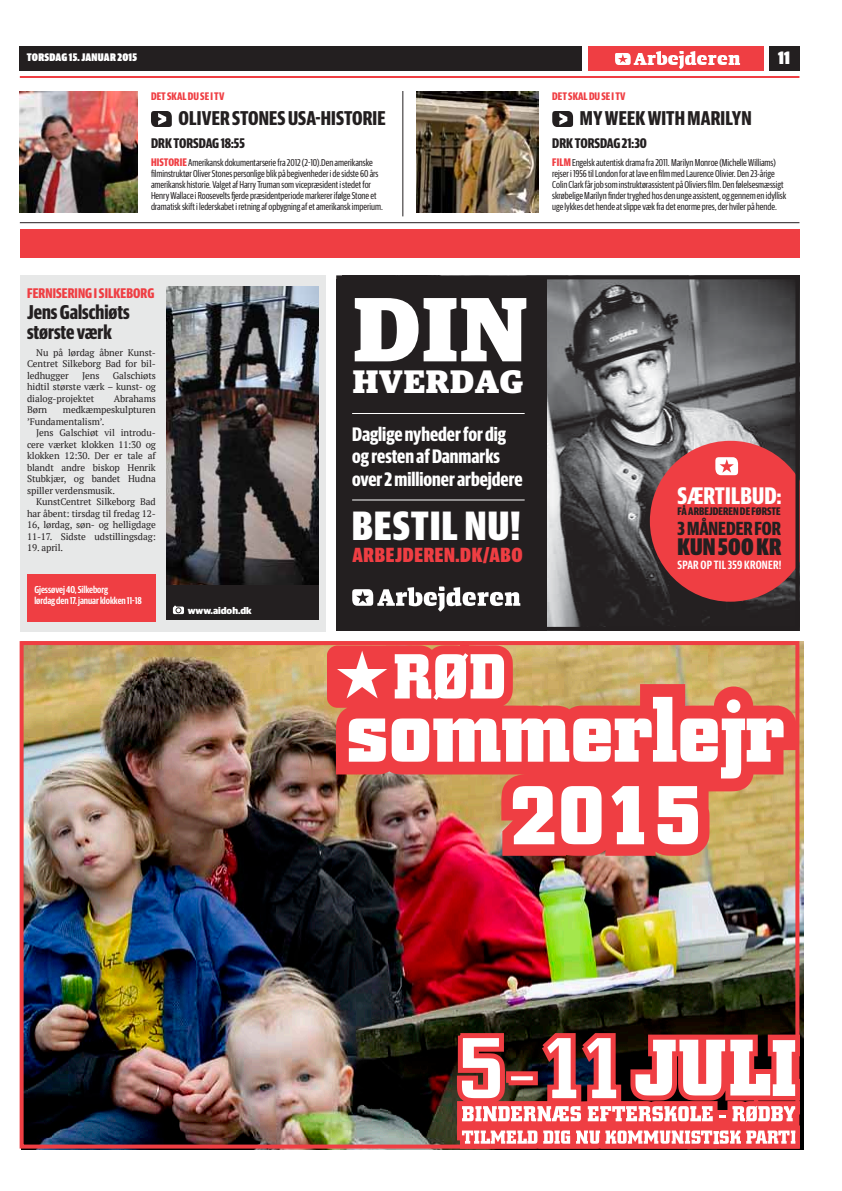
<style>
.page{position:relative;width:842px;height:1191px;background:#fff}
.page>*{position:absolute;margin:0;border:0;box-sizing:border-box;transform-origin:0 0}
.t1{font:900 91.3px "Guardian Egyp";color:#fff}
.t2{font:900 41px "Guardian Sans X Cond";letter-spacing:.035em;color:#fff}
.t3{font:900 32.6px "Guardian Egyp";letter-spacing:.02em;color:#fff}
.t4{font:700 24px "Guardian Sans X Cond";letter-spacing:.01em;color:#fff}
.t5{font:900 24px "Guardian Sans X Cond";letter-spacing:.01em;color:#231f20}
.t6{font:900 20.5px "Guardian Sans X Cond";letter-spacing:.035em;color:#ef3e43}
.t7{font:700 20px/20px "Guardian Sans X Cond";letter-spacing:.01em;color:#231f20}
.t8{font:700 19.6px/22.4px "Guardian Sans X Cond";color:#fff}
.t9{font:700 19px "Guardian Sans X Cond";color:#231f20}
.t10{font:900 18px "Guardian Sans X Cond";color:#fff}
.t11{font:700 14px "Guardian Sans X Cond";color:#231f20}
.t12{font:700 14px "Guardian Sans X Cond";letter-spacing:.01em;color:#ef3e43}
.t13{font:600 12px "Guardian Sans X Cond";letter-spacing:.02em;color:#fff}
.t14{font:700 11px "Guardian Sans X Cond";color:#ef3e43}
.t15{font:700 11px "Guardian Sans X Cond";letter-spacing:.01em;color:#231f20}
.t16{font:900 11px "Guardian Sans X Cond";letter-spacing:.025em;color:#fff}
.t17{font:10px/11px "Guardian Sans X Cond";letter-spacing:-.005em;color:#231f20}
.t18{font:600 10px/11px "Guardian Sans X Cond";letter-spacing:-.005em;color:#fff}
.t19{font:9.5px/11.5px "PT Serif";letter-spacing:-.01em;color:#231f20;text-align:justify}
.t20{font:900 9.5px "Guardian Sans";color:#fff}
.s1{font-weight:700;font-size:11px;color:#ef3e43}
</style>
<div class="page">
<div style="left:20px;top:275px;width:305px;height:357px;background:#e7e8e8"></div>
<div style="left:27px;top:574px;width:129px;height:48px;background:#ef3e43"></div>
<div style="left:20px;top:229px;width:779px;height:29px;background:#ef3e43"></div>
<svg style="left:151px;top:111px;width:21px;height:16px"></svg>
<svg style="left:552px;top:111px;width:21px;height:16px"></svg>
<hr style="left:20px;top:222px;width:779px;height:1px;background:#231f20">
<hr style="left:403px;top:91px;width:1px;height:125px;background:#231f20">
<img style="left:20px;top:91px;width:117px;height:121px">
<img style="left:417px;top:91px;width:121px;height:121px">
<img style="left:167px;top:287px;width:152px;height:299px">
<div style="left:167px;top:586px;width:152px;height:34px;background:#231f20"></div>
<svg style="left:173px;top:606px;width:11px;height:8px"></svg>
<img style="left:546px;top:280px;width:248px;height:346px">
<div style="left:336px;top:279px;width:210px;height:352px;background:#231f20"></div>
<svg style="left:352px;top:586px;width:168px;height:26px"></svg>
<hr style="left:352px;top:500px;width:173px;height:1px;background:#fff">
<hr style="left:352px;top:413px;width:173px;height:1px;background:#fff">
<div style="left:336px;top:275px;width:463px;height:356px;border:4px solid #231f20"></div>
<svg style="left:650px;top:441px;width:149px;height:161px;background:#ce4246"></svg>
<img style="left:25px;top:642px;width:779px;height:507px">
<svg style="left:454px;top:1031px;width:340px;height:113px"></svg>
<img style="left:328px;top:646px;width:466px;height:210px">
<svg style="left:337px;top:651px;width:447px;height:127px"></svg>
<svg style="left:513px;top:786px;width:41px;height:58px"></svg>
<svg style="left:561px;top:786px;width:41px;height:58px"></svg>
<svg style="left:612px;top:786px;width:32px;height:58px"></svg>
<svg style="left:658px;top:786px;width:40px;height:58px"></svg>
<div style="left:20px;top:641px;width:779px;height:508px;border:4px solid #ef3e43"></div>
<div style="left:769px;top:46px;width:30px;height:24px;background:#231f20"></div>
<div style="left:588px;top:46px;width:176px;height:24px;background:#ef3e43"></div>
<div style="left:20px;top:46px;width:562px;height:24px;background:#231f20"></div>
<hr style="left:20px;top:76px;width:779px;height:2px;background:#ef3e43">
<svg style="left:615px;top:51px;width:125px;height:18px"></svg>
<p class="t16" style="left:27px;top:49px;width:112px">TORSDAG 15. JANUAR 2015</p>
<h3 class="t10" style="left:778px;top:45px;width:14px">11</h3>
<p class="t14" style="left:151px;top:88px;width:75px">DET SKAL DU SE I TV</p>
<p class="t14" style="left:552px;top:88px;width:75px">DET SKAL DU SE I TV</p>
<h3 class="t7" style="left:178px;top:107px;width:209px">OLIVER STONES USA-HISTORIE</h3>
<h3 class="t7" style="left:580px;top:107px;width:173px">MY WEEK WITH MARILYN</h3>
<h3 class="t11" style="left:151px;top:133px;width:95px">DRK TORSDAG 18:55</h3>
<h3 class="t11" style="left:552px;top:133px;width:96px">DRK TORSDAG 21:30</h3>
<p class="t17" style="left:151px;top:156px;width:233px"><span class="s1">HISTORIE</span> Amerikansk dokumentarserie fra 2012 (2-10).Den amerikanske filminstruktør Oliver Stones personlige blik på begivenheder i de sidste 60 års amerikansk historie. Valget af Harry Truman som vicepræsident i stedet for Henry Wallace i Roosevelts fjerde præsidentperiode markerer ifølge Stone et dramatisk skift i lederskabet i retning af opbygning af et amerikansk imperium.</p>
<p class="t17" style="left:552px;top:156px;width:236px"><span class="s1">FILM</span> Engelsk autentisk drama fra 2011. Marilyn Monroe (Michelle Williams) rejser i 1956 til London for at lave en film med Laurence Olivier. Den 23-årige Colin Clark får job som instruktørassistent på Oliviers film. Den følelsesmæssigt skrøbelige Marilyn finder tryghed hos den unge assistent, og gennem en idyllisk uge lykkes det hende at slippe væk fra det enorme pres, der hviler på hende.</p>
<h3 class="t12" style="left:27px;top:283px;width:129px">FERNISERING I SILKEBORG</h3>
<h3 class="t7" style="left:27px;top:300px;width:104px">JENS GALSCHIØTS<br>STØRSTE VÆRK</h3>
<p class="t19" style="left:27px;top:346px;width:130px;text-indent:9px">Nu på lørdag åbner Kunst-Centret Silkeborg Bad for bil&shy;ledhugger</p>
<p class="t19" style="left:27px;top:369px;width:130px;text-indent:86px">Galschiøts hidtil største værk – kunst- og dialog-projektet</p>
<p class="t19" style="left:82px;top:369px;width:19px">Jens</p>
<p class="t19" style="left:114px;top:392px;width:44px">Abrahams</p>
<p class="t19" style="left:27px;top:404px;width:130px;text-indent:36px">medkæmpeskulpturen ’Fundamentalism’.</p>
<p class="t19" style="left:27px;top:427px;width:130px;text-indent:9px">Jens Galschiøt vil introdu&shy;cere værket klokken 11:30 og klokken 12:30. Der er tale af blandt andre biskop Henrik Stubkjær, og bandet Hudna spiller verdensmusik.</p>
<p class="t19" style="left:27px;top:496px;width:130px;text-indent:9px">KunstCentret Silkeborg Bad har åbent: tirsdag til fredag 12- 16, lørdag, søn- og helligdage 11-17. Sidste udstillingsdag:</p>
<p class="t19" style="left:27px;top:542px;width:38px">19. april.</p>
<p class="t19" style="left:27px;top:404px;width:22px">Børn</p>
<p class="t18" style="left:34px;top:584px;width:109px">Gjessøvej 40, Silkeborg<br>lørdag den 17. januar klokken 11-18</p>
<p class="t20" style="left:188px;top:603px;width:65px">www.aidoh.dk</p>
<h1 class="t1" style="left:353px;top:258px;width:176px">DIN</h1>
<h3 class="t3" style="left:353px;top:356px;width:172px">HVERDAG</h3>
<h3 class="t8" style="left:352px;top:421px;width:172px">DAGLIGE NYHEDER FOR DIG<br>OG RESTEN AF DANMARKS<br>OVER 2 MILLIONER ARBEJDERE</h3>
<h2 class="t2" style="left:352px;top:496px;width:170px">BESTIL NU!</h2>
<h3 class="t6" style="left:352px;top:540px;width:172px">ARBEJDEREN.DK/ABO</h3>
<h3 class="t4" style="left:678px;top:478px;width:105px">SÆRTILBUD:</h3>
<p class="t15" style="left:677px;top:504px;width:105px">FÅ ARBEJDEREN DE FØRSTE</p>
<h3 class="t9" style="left:678px;top:514px;width:105px">3 MÅNEDER FOR</h3>
<h3 class="t5" style="left:678px;top:529px;width:105px">KUN 500 KR</h3>
<p class="t13" style="left:678px;top:556px;width:105px">SPAR OP TIL 359 KRONeR!</p>
</div>
